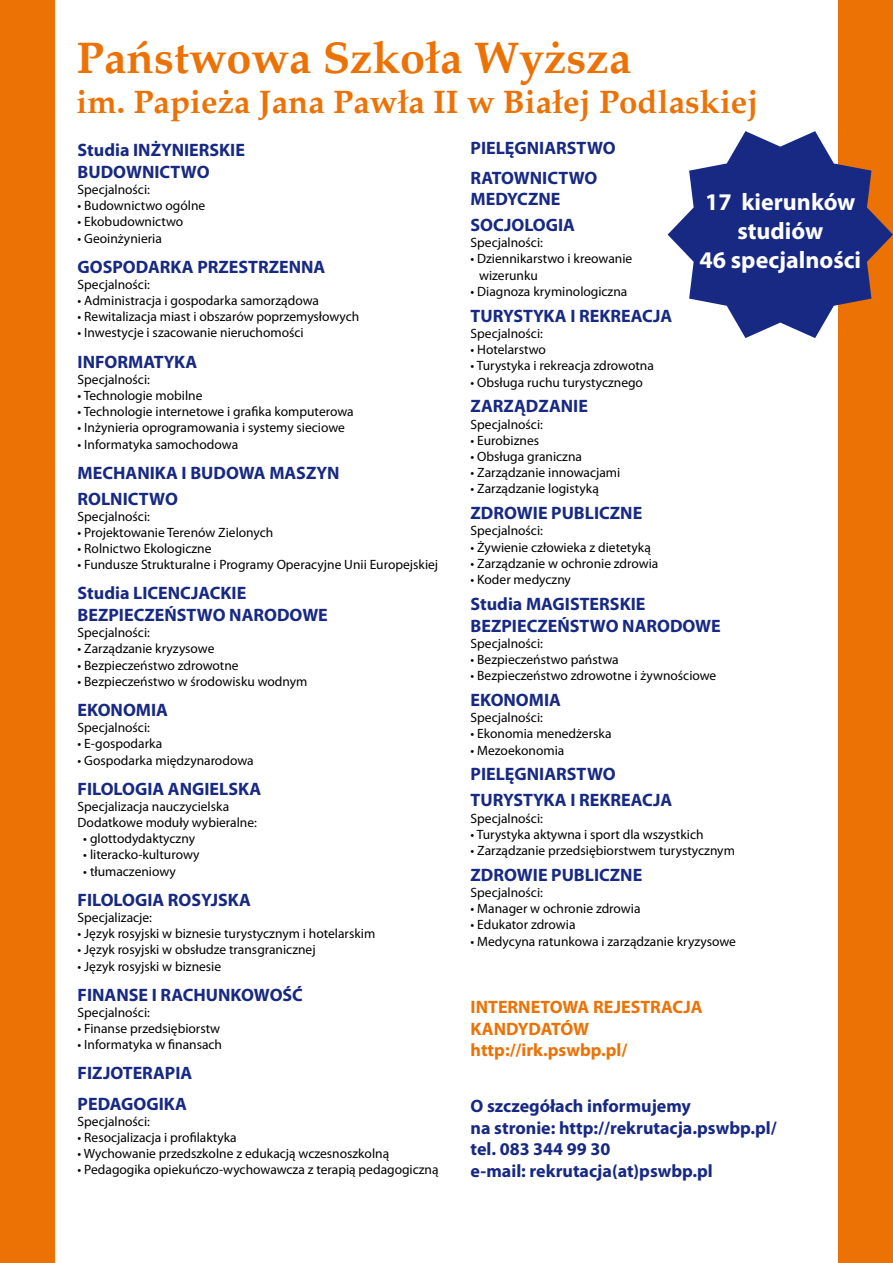
<style>
.page{position:relative;width:893px;height:1263px;background:#ec7206}
.page>*{position:absolute;margin:0;border:0;box-sizing:border-box;transform-origin:0 0}
.t1{font:700 45px "Palatino";color:#ec7206}
.t2{font:700 33px "Palatino";color:#ec7206}
.t3{font:700 24px/28.8px "Myriad Pro";color:#fff;text-align:center}
.t4{font:700 18px/21.6px "Myriad Pro";color:#172983}
.t5{font:700 18px/21.6px "Myriad Pro";color:#ec7206}
.t6{font:13.5px/16.2px "Myriad Pro";color:#000}
</style>
<div class="page">
<div style="left:55px;top:0;width:783px;height:1263px;background:#fff"></div>
<svg style="left:668px;top:131px;width:225px;height:207px;fill:#172983"></svg>
<h1 class="t1" style="left:77px;top:31px;width:556px">Państwowa Szkoła Wyższa</h1>
<h2 class="t2" style="left:77px;top:82px;width:683px">im. Papieża Jana Pawła II w Białej Podlaskiej</h2>
<h3 class="t4" style="left:78px;top:139px;width:169px">Studia INŻYNIERSKIE<br>BUDOWNICTWO</h3>
<p class="t6" style="left:78px;top:181px;width:74px">Specjalności:</p>
<p class="t6" style="left:78px;top:197px;width:129px">• Budownictwo ogólne</p>
<p class="t6" style="left:78px;top:213px;width:107px">• Ekobudownictwo</p>
<p class="t6" style="left:78px;top:230px;width:86px">• Geoinżynieria</p>
<h3 class="t4" style="left:78px;top:255px;width:249px">GOSPODARKA PRZESTRZENNA</h3>
<p class="t6" style="left:78px;top:276px;width:74px">Specjalności:</p>
<p class="t6" style="left:78px;top:292px;width:243px">• Administracja i gospodarka samorządowa</p>
<p class="t6" style="left:78px;top:308px;width:283px">• Rewitalizacja miast i obszarów poprzemysłowych</p>
<p class="t6" style="left:78px;top:325px;width:228px">• Inwestycje i szacowanie nieruchomości</p>
<h3 class="t4" style="left:78px;top:350px;width:121px">INFORMATYKA</h3>
<p class="t6" style="left:78px;top:371px;width:74px">Specjalności:</p>
<p class="t6" style="left:78px;top:387px;width:126px">• Technologie mobilne</p>
<p class="t6" style="left:78px;top:403px;width:278px">• Technologie internetowe i grafika komputerowa</p>
<p class="t6" style="left:78px;top:419px;width:269px">• Inżynieria oprogramowania i systemy sieciowe</p>
<p class="t6" style="left:78px;top:436px;width:162px">• Informatyka samochodowa</p>
<h3 class="t4" style="left:78px;top:459px;width:263px;line-height:25.8px">MECHANIKA I BUDOWA MASZYN<br>ROLNICTWO</h3>
<p class="t6" style="left:78px;top:508px;width:74px">Specjalności:</p>
<p class="t6" style="left:78px;top:524px;width:197px">• Projektowanie Terenów Zielonych</p>
<p class="t6" style="left:78px;top:540px;width:135px">• Rolnictwo Ekologiczne</p>
<p class="t6" style="left:78px;top:556px;width:362px">• Fundusze Strukturalne i Programy Operacyjne Unii Europejskiej</p>
<h3 class="t4" style="left:78px;top:582px;width:252px">Studia LICENCJACKIE<br>BEZPIECZEŃSTWO NARODOWE</h3>
<p class="t6" style="left:78px;top:624px;width:74px">Specjalności:</p>
<p class="t6" style="left:78px;top:641px;width:138px">• Zarządzanie kryzysowe</p>
<p class="t6" style="left:78px;top:657px;width:163px">• Bezpieczeństwo zdrowotne</p>
<p class="t6" style="left:78px;top:673px;width:231px">• Bezpieczeństwo w środowisku wodnym</p>
<h3 class="t4" style="left:78px;top:698px;width:92px">EKONOMIA</h3>
<p class="t6" style="left:78px;top:719px;width:74px">Specjalności:</p>
<p class="t6" style="left:78px;top:735px;width:86px">• E-gospodarka</p>
<p class="t6" style="left:78px;top:752px;width:178px">• Gospodarka międzynarodowa</p>
<h3 class="t4" style="left:78px;top:777px;width:185px">FILOLOGIA ANGIELSKA</h3>
<p class="t6" style="left:78px;top:798px;width:181px">Specjalizacja nauczycielska<br>Dodatkowe moduły wybieralne:</p>
<p class="t6" style="left:83px;top:830px;width:113px">• glottodydaktyczny</p>
<p class="t6" style="left:83px;top:847px;width:118px">• literacko-kulturowy</p>
<p class="t6" style="left:83px;top:863px;width:94px">• tłumaczeniowy</p>
<h3 class="t4" style="left:78px;top:888px;width:175px">FILOLOGIA ROSYJSKA</h3>
<p class="t6" style="left:78px;top:909px;width:76px">Specjalizacje:</p>
<p class="t6" style="left:78px;top:925px;width:299px">• Język rosyjski w biznesie turystycznym i hotelarskim</p>
<p class="t6" style="left:78px;top:941px;width:240px">• Język rosyjski w obsłudze transgranicznej</p>
<p class="t6" style="left:78px;top:958px;width:145px">• Język rosyjski w biznesie</p>
<h3 class="t4" style="left:78px;top:983px;width:227px">FINANSE I RACHUNKOWOŚĆ</h3>
<p class="t6" style="left:78px;top:1004px;width:74px">Specjalności:</p>
<p class="t6" style="left:78px;top:1020px;width:144px">• Finanse przedsiębiorstw</p>
<p class="t6" style="left:78px;top:1036px;width:146px">• Informatyka w finansach</p>
<h3 class="t4" style="left:78px;top:1058px;width:116px;line-height:30.2px">FIZJOTERAPIA<br>PEDAGOGIKA</h3>
<p class="t6" style="left:78px;top:1113px;width:74px">Specjalności:</p>
<p class="t6" style="left:78px;top:1129px;width:161px">• Resocjalizacja i profilaktyka</p>
<p class="t6" style="left:78px;top:1145px;width:313px">• Wychowanie przedszkolne z edukacją wczesnoszkolną</p>
<p class="t6" style="left:78px;top:1161px;width:362px">• Pedagogika opiekuńczo-wychowawcza z terapią pedagogiczną</p>
<h3 class="t4" style="left:471px;top:132px;width:147px;line-height:30.2px">PIELĘGNIARSTWO<br>RATOWNICTWO</h3>
<h3 class="t4" style="left:471px;top:186px;width:106px;line-height:25.8px">MEDYCZNE<br>SOCJOLOGIA</h3>
<p class="t6" style="left:471px;top:234px;width:74px">Specjalności:</p>
<p class="t6" style="left:479px;top:251px;width:155px;text-indent:-9px">• Dziennikarstwo i kreowanie wizerunku</p>
<p class="t6" style="left:471px;top:283px;width:158px">• Diagnoza kryminologiczna</p>
<h3 class="t4" style="left:471px;top:304px;width:203px">TURYSTYKA I REKREACJA</h3>
<p class="t6" style="left:471px;top:325px;width:74px">Specjalności:</p>
<p class="t6" style="left:471px;top:341px;width:77px">• Hotelarstwo</p>
<p class="t6" style="left:471px;top:357px;width:185px">• Turystyka i rekreacja zdrowotna</p>
<p class="t6" style="left:471px;top:374px;width:174px">• Obsługa ruchu turystycznego</p>
<h3 class="t4" style="left:471px;top:395px;width:119px">ZARZĄDZANIE</h3>
<p class="t6" style="left:471px;top:416px;width:74px">Specjalności:</p>
<p class="t6" style="left:471px;top:432px;width:70px">• Eurobiznes</p>
<p class="t6" style="left:471px;top:448px;width:113px">• Obsługa graniczna</p>
<p class="t6" style="left:471px;top:464px;width:151px">• Zarządzanie innowacjami</p>
<p class="t6" style="left:471px;top:481px;width:130px">• Zarządzanie logistyką</p>
<h3 class="t4" style="left:471px;top:502px;width:173px">ZDROWIE PUBLICZNE</h3>
<p class="t6" style="left:471px;top:523px;width:74px">Specjalności:</p>
<p class="t6" style="left:471px;top:539px;width:182px">• Żywienie człowieka z dietetyką</p>
<p class="t6" style="left:471px;top:555px;width:189px">• Zarządzanie w ochronie zdrowia</p>
<p class="t6" style="left:471px;top:571px;width:102px">• Koder medyczny</p>
<h3 class="t4" style="left:471px;top:592px;width:252px">Studia MAGISTERSKIE<br>BEZPIECZEŃSTWO NARODOWE</h3>
<p class="t6" style="left:471px;top:635px;width:74px">Specjalności:</p>
<p class="t6" style="left:471px;top:651px;width:150px">• Bezpieczeństwo państwa</p>
<p class="t6" style="left:471px;top:667px;width:247px">• Bezpieczeństwo zdrowotne i żywnościowe</p>
<h3 class="t4" style="left:471px;top:688px;width:92px">EKONOMIA</h3>
<p class="t6" style="left:471px;top:709px;width:74px">Specjalności:</p>
<p class="t6" style="left:471px;top:725px;width:142px">• Ekonomia menedżerska</p>
<p class="t6" style="left:471px;top:742px;width:95px">• Mezoekonomia</p>
<h3 class="t4" style="left:471px;top:761px;width:203px;line-height:25.8px">PIELĘGNIARSTWO<br>TURYSTYKA I REKREACJA</h3>
<p class="t6" style="left:471px;top:810px;width:74px">Specjalności:</p>
<p class="t6" style="left:471px;top:826px;width:235px">• Turystyka aktywna i sport dla wszystkich</p>
<p class="t6" style="left:471px;top:842px;width:266px">• Zarządzanie przedsiębiorstwem turystycznym</p>
<h3 class="t4" style="left:471px;top:863px;width:173px">ZDROWIE PUBLICZNE</h3>
<p class="t6" style="left:471px;top:884px;width:74px">Specjalności:</p>
<p class="t6" style="left:471px;top:900px;width:171px">• Manager w ochronie zdrowia</p>
<p class="t6" style="left:471px;top:916px;width:106px">• Edukator zdrowia</p>
<p class="t6" style="left:471px;top:933px;width:267px">• Medycyna ratunkowa i zarządzanie kryzysowe</p>
<h3 class="t3" style="left:699px;top:187px;width:163px">17 kierunków studiów<br>46 specjalności</h3>
<h3 class="t5" style="left:471px;top:996px;width:233px">INTERNETOWA REJESTRACJA<br>KANDYDATÓW http://irk.pswbp.pl/</h3>
<h3 class="t4" style="left:471px;top:1094px;width:308px">O szczegółach informujemy<br>na stronie: http://rekrutacja.pswbp.pl/ tel. 083 344 99 30<br>e-mail: rekrutacja(at)pswbp.pl</h3>
</div>
